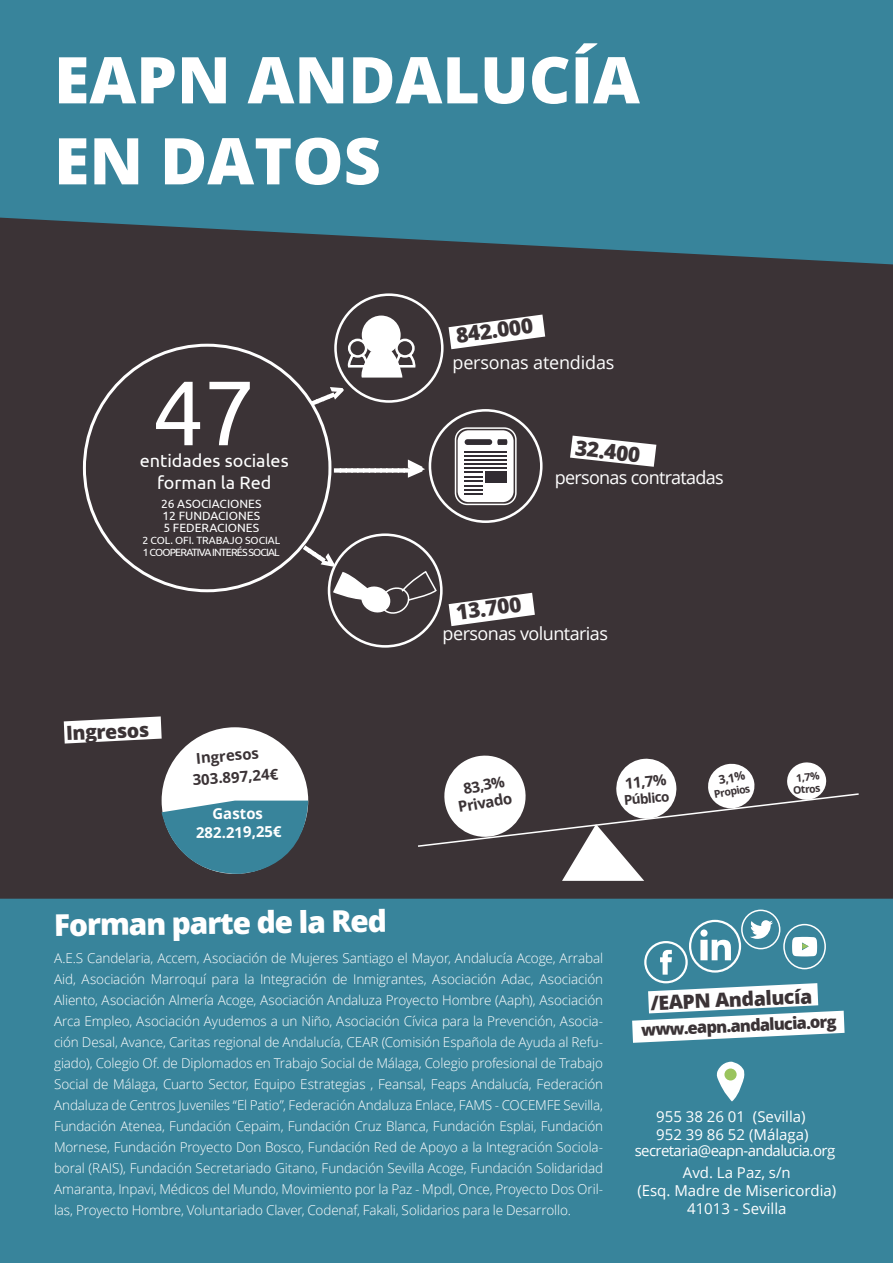
<style>
.page{position:relative;width:893px;height:1263px;background:#fff}
.page>*{position:absolute;margin:0;border:0;box-sizing:border-box;transform-origin:0 0}
.t1{font:91.5px "Ubuntu";color:#fff}
.t2{font:800 64.5px/81px "Open Sans";color:#fff}
.t3{font:800 30px "Open Sans";color:#fff}
.t4{font:800 21px "Open Sans";color:#3b3336}
.t5{font:800 19.5px "Open Sans";color:#3b3336}
.t6{font:18px "Open Sans";letter-spacing:-.03em;color:#fff}
.t7{font:18px "Ubuntu";color:#fff}
.t8{font:18px "Open Sans";letter-spacing:-.01em;color:#fff}
.t9{font:800 16.5px "Open Sans";color:#3b3336}
.t10{font:15px/18px "Open Sans";color:#fff}
.t11{font:700 15px "Open Sans";color:#3b3336}
.t12{font:15px "Open Sans";letter-spacing:-.04em;color:#fff}
.t13{font:700 15px "Open Sans";color:#fff}
.t14{font:300 13.5px/21px "Open Sans";letter-spacing:-.01em;color:#fff;text-align:justify}
.t15{font:700 13.5px "Open Sans";color:#3b3336}
.t16{font:12px/12px "Ubuntu";color:#fff;text-align:justify}
.t17{font:700 12px "Open Sans";color:#3b3336}
.t18{font:10.5px/12px "Ubuntu";letter-spacing:-.08em;color:#fff}
.t19{font:700 10.5px "Open Sans";color:#3b3336}
</style>
<div class="page">
<div style="left:0;top:0;width:893px;height:170px;background:#38849b"></div>
<div style="left:0;top:899px;width:893px;height:364px;background:#38849b"></div>
<div style="left:0;top:264px;width:893px;height:635px;background:#3b3336"></div>
<svg style="left:0;top:170px;width:893px;height:94px;background:#387082"></svg>
<div style="left:644px;top:941px;width:44px;height:42px;border:2px solid #fff;border-radius:50%"></div>
<svg style="left:660px;top:950px;width:12px;height:25px"></svg>
<div style="left:741px;top:909px;width:39px;height:40px;border:2px solid #fff;border-radius:50%"></div>
<svg style="left:750px;top:920px;width:23px;height:19px"></svg>
<div style="left:783px;top:924px;width:43px;height:45px;border:2px solid #fff;border-radius:50%"></div>
<svg style="left:792px;top:937px;width:25px;height:19px"></svg>
<div style="left:689px;top:920px;width:52px;height:52px;border:2px solid #fff;border-radius:50%"></div>
<div style="left:700px;top:929px;width:8px;height:8px;background:#fff;border-radius:50%"></div>
<svg style="left:700px;top:940px;width:31px;height:20px"></svg>
<div style="left:334px;top:293px;width:110px;height:110px;border:3px solid #fff;border-radius:50%"></div>
<div style="left:362px;top:316px;width:39px;height:38px;background:#fff;border-radius:50%"></div>
<svg style="left:347px;top:337px;width:70px;height:41px"></svg>
<div style="left:429px;top:409px;width:114px;height:114px;border:3px solid #fff;border-radius:50%"></div>
<div style="left:458px;top:430px;width:56px;height:72px;background:#fff;border-radius:11px"></div>
<div style="left:465px;top:439px;width:27px;height:6px;background:#312c32;border-radius:3px"></div>
<svg style="left:497px;top:439px;width:10px;height:6px"></svg>
<hr style="left:465px;top:451px;width:42px;height:2px;background:#312c32">
<hr style="left:465px;top:455px;width:42px;height:2px;background:#312c32">
<hr style="left:465px;top:459px;width:42px;height:2px;background:#312c32">
<hr style="left:465px;top:464px;width:42px;height:1px;background:#312c32">
<hr style="left:465px;top:467px;width:42px;height:2px;background:#312c32">
<svg style="left:465px;top:472px;width:18px;height:23px"></svg>
<div style="left:486px;top:472px;width:21px;height:11px;background:#312c32"></div>
<div style="left:455px;top:427px;width:62px;height:78px;border:2px solid #fff;border-radius:12px"></div>
<div style="left:328px;top:533px;width:115px;height:115px;border:3px solid #fff;border-radius:50%"></div>
<svg style="left:309px;top:385px;width:38px;height:23px"></svg>
<svg style="left:334px;top:468px;width:11px;height:5px"></svg>
<div style="left:345px;top:468px;width:8px;height:5px;border:3px solid #fff"></div>
<div style="left:351px;top:468px;width:8px;height:5px;border:3px solid #fff"></div>
<svg style="left:357px;top:468px;width:17px;height:5px"></svg>
<div style="left:374px;top:468px;width:8px;height:5px;border:3px solid #fff"></div>
<div style="left:380px;top:468px;width:8px;height:5px;border:3px solid #fff"></div>
<svg style="left:386px;top:455px;width:46px;height:26px"></svg>
<svg style="left:301px;top:543px;width:137px;height:74px"></svg>
<svg style="left:449px;top:315px;width:96px;height:34px"></svg>
<svg style="left:570px;top:436px;width:86px;height:31px"></svg>
<svg style="left:449px;top:593px;width:86px;height:33px"></svg>
<svg style="left:632px;top:983px;width:213px;height:60px"></svg>
<svg style="left:716px;top:1062px;width:29px;height:39px"></svg>
<div style="left:724px;top:1068px;width:13px;height:12px;background:#9ac45d;border-radius:50%"></div>
<svg style="left:416px;top:752px;width:444px;height:129px"></svg>
<svg style="left:64px;top:716px;width:98px;height:27px"></svg>
<div style="left:162px;top:727px;width:146px;height:147px;background:#fff;border-radius:50%"></div>
<svg style="left:162px;top:800px;width:146px;height:74px;background:#42798b"></svg>
<h2 class="t2" style="left:54px;top:36px;width:587px">EAPN ANDALUCÍA<br>EN DATOS</h2>
<h3 class="t4" style="left:454px;top:319px;width:79px;rotate:-7deg">842.000</h3>
<h1 class="t1" style="left:152px;top:357px;width:105px">47</h1>
<h3 class="t7" style="left:157px;top:471px;width:116px">forman la Red</h3>
<h3 class="t7" style="left:140px;top:450px;width:151px">entidades sociales</h3>
<p class="t16" style="left:161px;top:498px;width:102px">26 ASOCIACIONES 12 FUNDACIONES 5 FEDERACIONES</p>
<p class="t18" style="left:142px;top:534px;width:139px">2 COL. OFI. TRABAJO SOCIAL<br>1 COOPERATIVA INTERÉS SOCIAL</p>
<h3 class="t5" style="left:65px;top:719px;width:85px;rotate:-3deg">Ingresos</h3>
<p class="t11" style="left:195px;top:748px;width:65px;rotate:-5deg">Ingresos</p>
<p class="t11" style="left:192px;top:769px;width:87px;rotate:-4deg">303.897,24€</p>
<p class="t13" style="left:212px;top:803px;width:52px;rotate:-1deg">Gastos</p>
<p class="t13" style="left:196px;top:822px;width:87px;rotate:-1deg">282.219,25€</p>
<h3 class="t3" style="left:54px;top:903px;width:334px;rotate:-1deg">Forman parte de la Red</h3>
<h3 class="t8" style="left:452px;top:350px;width:163px">personas atendidas</h3>
<h3 class="t4" style="left:577px;top:431px;width:67px;rotate:7deg">32.400</h3>
<h3 class="t6" style="left:555px;top:465px;width:170px">personas contratadas</h3>
<h3 class="t4" style="left:454px;top:596px;width:67px;rotate:-7deg">13.700</h3>
<h3 class="t6" style="left:443px;top:621px;width:167px">personas voluntarias</h3>
<p class="t11" style="left:462px;top:778px;width:43px;rotate:-10deg">83,3%</p>
<p class="t11" style="left:456px;top:797px;width:56px;rotate:-10deg">Privado</p>
<p class="t11" style="left:624px;top:773px;width:43px;rotate:-5deg">11,7%</p>
<p class="t15" style="left:623px;top:791px;width:47px;rotate:-5deg">Público</p>
<p class="t17" style="left:717px;top:771px;width:28px;rotate:-10deg">3,1%</p>
<p class="t19" style="left:713px;top:787px;width:38px;rotate:-10deg">Propios</p>
<p class="t19" style="left:795px;top:770px;width:25px;rotate:-5deg">1,7%</p>
<p class="t19" style="left:792px;top:783px;width:29px;rotate:-5deg">Otros</p>
<p class="t14" style="left:54px;top:947px;width:551px">A.E.S Candelaria, Accem, Asociación de Mujeres Santiago el Mayor, Andalucía Acoge, Arrabal Aid, Asociación Marroquí para la Integración de Inmigrantes, Asociación Adac, Asociación Aliento, Asociación Almería Acoge, Asociación Andaluza Proyecto Hombre (Aaph), Asociación Arca Empleo, Asociación Ayudemos a un Niño, Asociación Cívica para la Prevención, Asocia&shy;ción Desal, Avance, Caritas regional de Andalucía, CEAR (Comisión Española de Ayuda al Refu&shy;giado), Colegio Of. de Diplomados en Trabajo Social de Málaga, Colegio profesional de Trabajo Social de Málaga, Cuarto Sector, Equipo Estrategias , Feansal, Feaps Andalucía, Federación Andaluza de Centros Juveniles “El Patio”, Federación Andaluza Enlace, FAMS - COCEMFE Sevilla, Fundación Atenea, Fundación Cepaim, Fundación Cruz Blanca, Fundación Esplai, Fundación Mornese, Fundación Proyecto Don Bosco, Fundación Red de Apoyo a la Integración Sociola&shy;boral (RAIS), Fundación Secretariado Gitano, Fundación Sevilla Acoge, Fundación Solidaridad Amaranta, Inpavi, Médicos del Mundo, Movimiento por la Paz - Mpdl, Once, Proyecto Dos Oril&shy;las, Proyecto Hombre, Voluntariado Claver, Codenaf, Fakali, Solidarios para le Desarrollo.</p>
<h3 class="t5" style="left:650px;top:989px;width:163px;rotate:-3deg">/EAPN Andalucía</h3>
<p class="t9" style="left:641px;top:1016px;width:197px;rotate:-2deg">www.eapn.andalucia.org</p>
<p class="t10" style="left:656px;top:1107px;width:154px">955 38 26 01 (Sevilla)<br>952 39 86 52 (Málaga)</p>
<p class="t12" style="left:635px;top:1140px;width:202px">secretaria@eapn-andalucia.org</p>
<p class="t10" style="left:637px;top:1163px;width:200px;text-align:center">Avd. La Paz, s/n<br>(Esq. Madre de Misericordia)<br>41013 - Sevilla</p>
</div>
